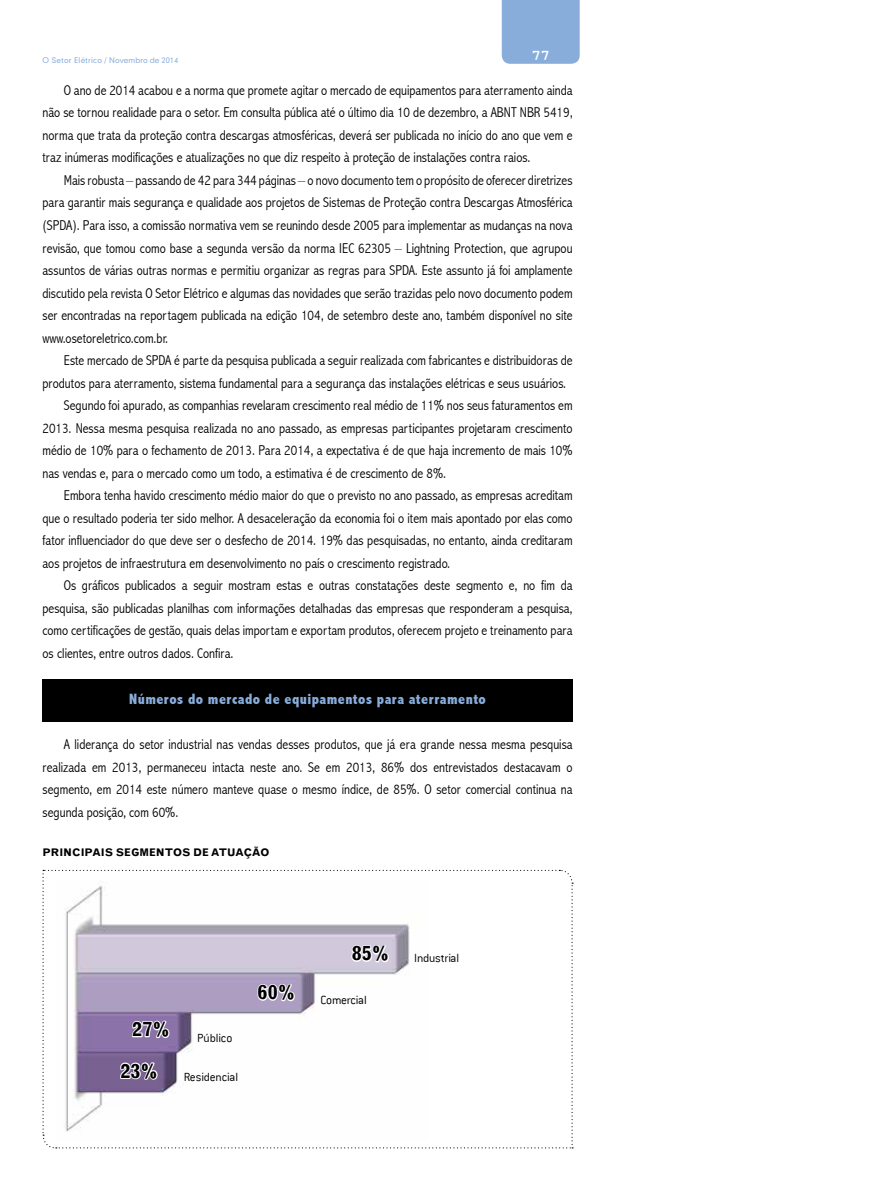
<style>
.page{position:relative;width:893px;height:1191px;background:#fff}
.page>*{position:absolute;margin:0;border:0;box-sizing:border-box;transform-origin:0 0}
.t1{font:700 19.5px/41.7px "Grotesque MT Std";letter-spacing:.04em;color:#000}
.t2{font:800 condensed 15px "Abadi";letter-spacing:.03em;color:#89addb}
.t3{font:700 15px "Courier New";color:#fff}
.t4{font:300 condensed 14.25px/22.5px "Abadi";color:#000;text-align:justify}
.t5{font:300 13.05px "Conduit ITC";letter-spacing:-.015em;color:#000}
.t6{font:700 10.5px "Grotesque MT Std";color:#000}
.t7{font:7.5px "Geometric 706 BT Medium B";letter-spacing:.015em;color:#89addb}
</style>
<div class="page">
<div style="left:43px;top:679px;width:530px;height:43px;background:#000"></div>
<div style="left:502px;top:0;width:78px;height:64px;background:#89addb"></div>
<svg style="left:42px;top:869px;width:531px;height:280px"></svg>
<p class="t7" style="left:43px;top:56px;width:137px">O Setor Elétrico / Novembro de 2014</p>
<p class="t3" style="left:532px;top:46px;width:19px">77</p>
<p class="t4" style="left:43px;top:79px;width:532px;text-indent:21px">O ano de 2014 acabou e a norma que promete agitar o mercado de equipamentos para aterramento ainda não se tornou realidade para o setor. Em consulta pública até o último dia 10 de dezembro, a ABNT NBR 5419, norma que trata da proteção contra descargas atmosféricas, deverá ser publicada no início do ano que vem e traz inúmeras modificações e atualizações no que diz respeito à proteção de instalações contra raios.</p>
<p class="t4" style="left:43px;top:169px;width:532px;text-indent:21px">Mais robusta – passando de 42 para 344 páginas – o novo documento tem o propósito de oferecer diretrizes para garantir mais segurança e qualidade aos projetos de Sistemas de Proteção contra Descargas Atmosférica (SPDA). Para isso, a comissão normativa vem se reunindo desde 2005 para implementar as mudanças na nova revisão, que tomou como base a segunda versão da norma IEC 62305 – Lightning Protection, que agrupou assuntos de várias outras normas e permitiu organizar as regras para SPDA. Este assunto já foi amplamente discutido pela revista O Setor Elétrico e algumas das novidades que serão trazidas pelo novo documento podem ser encontradas na reportagem publicada na edição 104, de setembro deste ano, também disponível no site www.osetoreletrico.com.br.</p>
<p class="t4" style="left:64px;top:349px;width:510px">Este mercado de SPDA é parte da pesquisa publicada a seguir realizada com fabricantes e distribuidoras de</p>
<p class="t4" style="left:43px;top:371px;width:525px">produtos para aterramento, sistema fundamental para a segurança das instalações elétricas e seus usuários.</p>
<p class="t4" style="left:64px;top:394px;width:510px">Segundo foi apurado, as companhias revelaram crescimento real médio de 11% nos seus faturamentos em</p>
<p class="t4" style="left:43px;top:416px;width:532px">2013. Nessa mesma pesquisa realizada no ano passado, as empresas participantes projetaram crescimento</p>
<p class="t4" style="left:43px;top:439px;width:532px">médio de 10% para o fechamento de 2013. Para 2014, a expectativa é de que haja incremento de mais 10%</p>
<p class="t4" style="left:43px;top:461px;width:405px">nas vendas e, para o mercado como um todo, a estimativa é de crescimento de 8%.</p>
<p class="t4" style="left:64px;top:484px;width:510px">Embora tenha havido crescimento médio maior do que o previsto no ano passado, as empresas acreditam</p>
<p class="t4" style="left:43px;top:506px;width:532px">que o resultado poderia ter sido melhor. A desaceleração da economia foi o item mais apontado por elas como</p>
<p class="t4" style="left:43px;top:529px;width:532px">fator influenciador do que deve ser o desfecho de 2014. 19% das pesquisadas, no entanto, ainda creditaram</p>
<p class="t4" style="left:43px;top:551px;width:409px">aos projetos de infraestrutura em desenvolvimento no país o crescimento registrado.</p>
<p class="t4" style="left:64px;top:574px;width:510px">Os gráficos publicados a seguir mostram estas e outras constatações deste segmento e, no fim da</p>
<p class="t4" style="left:43px;top:596px;width:532px">pesquisa, são publicadas planilhas com informações detalhadas das empresas que responderam a pesquisa,</p>
<p class="t4" style="left:43px;top:619px;width:532px">como certificações de gestão, quais delas importam e exportam produtos, oferecem projeto e treinamento para</p>
<p class="t4" style="left:43px;top:641px;width:192px">os clientes, entre outros dados. Confira.</p>
<p class="t2" style="left:129px;top:690px;width:358px">Números do mercado de equipamentos para aterramento</p>
<p class="t4" style="left:43px;top:733px;width:532px;text-indent:21px">A liderança do setor industrial nas vendas desses produtos, que já era grande nessa mesma pesquisa realizada em 2013, permaneceu intacta neste ano. Se em 2013, 86% dos entrevistados destacavam o segmento, em 2014 este número manteve quase o mesmo índice, de 85%. O setor comercial continua na segunda posição, com 60%.</p>
<p class="t6" style="left:43px;top:846px;width:228px">PRINCIPAIS SEGMENTOS DE ATUAÇÃO</p>
<h1 class="t1" style="left:121px;top:1008px;width:50px;text-indent:12px">27%<br>23%</h1>
<p class="t5" style="left:197px;top:1030px;width:37px">Público</p>
<p class="t5" style="left:184px;top:1070px;width:56px">Residencial</p>
<h1 class="t1" style="left:258px;top:971px;width:38px">60%</h1>
<h1 class="t1" style="left:352px;top:933px;width:38px">85%</h1>
<p class="t5" style="left:414px;top:951px;width:47px">Industrial</p>
<p class="t5" style="left:320px;top:992px;width:48px">Comercial</p>
</div>
